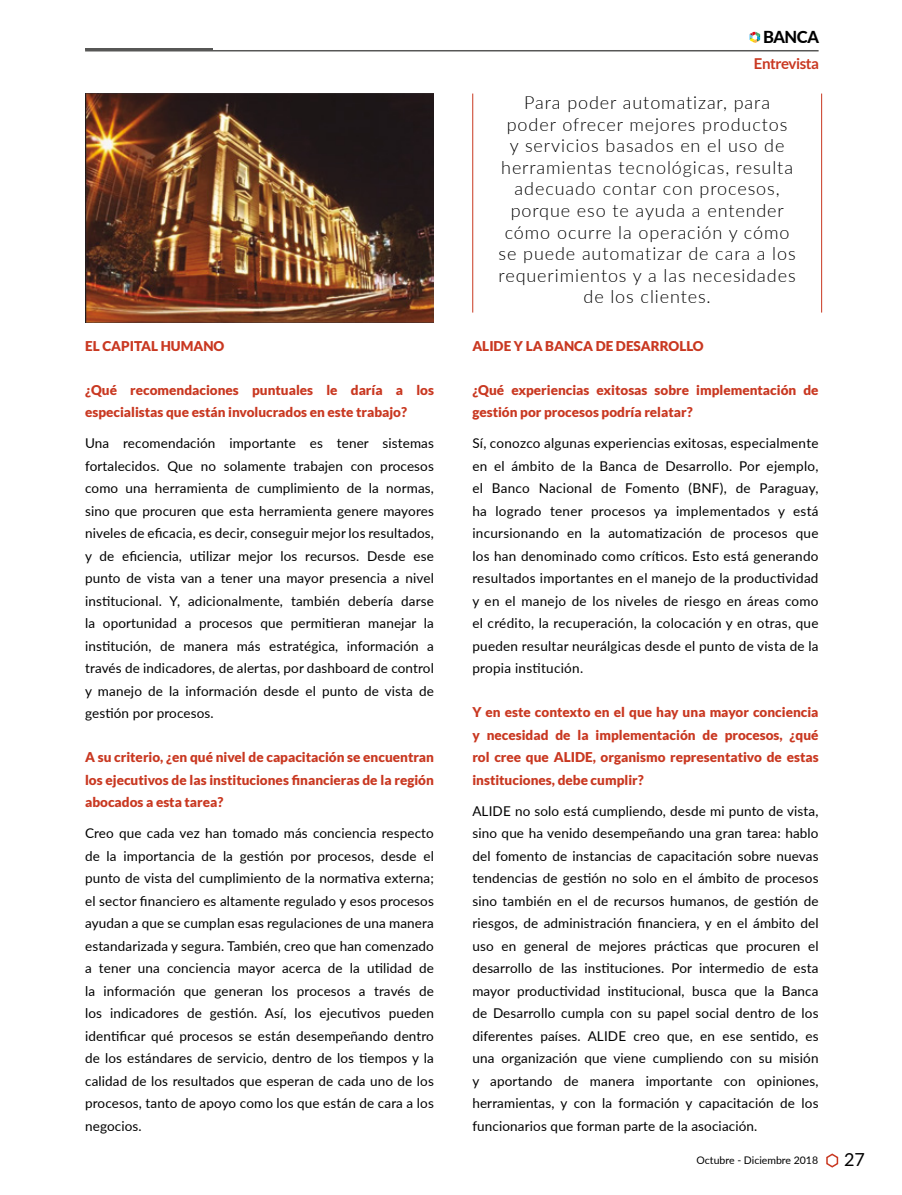
<style>
.page{position:relative;width:902px;height:1195px;background:#fff}
.page>*{position:absolute;margin:0;border:0;box-sizing:border-box;transform-origin:0 0}
.t1{font:300 18px/21.6px "Lato";letter-spacing:.05em;color:#000;text-align:center}
.t2{font:18px "Lato";color:#000}
.t3{font:800 16.5px "Lato";letter-spacing:-.025em;color:#000}
.t4{font:700 15px "Lato";letter-spacing:-.03em;color:#c93821}
.t5{font:13.5px/22.5px "Lato";letter-spacing:.01em;color:#000;text-align:justify}
.t6{font:900 13.5px/22.5px "Lato";color:#c93821}
.t7{font:10.5px "Lato";color:#000}
</style>
<div class="page">
<svg style="left:826px;top:1153px;width:12px;height:15px"></svg>
<hr style="left:85px;top:50px;width:733px;height:1px;background:#575756">
<hr style="left:85px;top:48px;width:128px;height:2px;background:#575756">
<svg style="left:749px;top:32px;width:11px;height:11px"></svg>
<img style="left:85px;top:94px;width:349px;height:228px">
<hr style="left:472px;top:94px;width:1px;height:219px;background:#c93821">
<hr style="left:821px;top:94px;width:1px;height:219px;background:#c93821">
<p class="t6" style="left:85px;top:335px;width:141px">EL CAPITAL HUMANO</p>
<p class="t6" style="left:85px;top:378px;width:350px">¿Qué recomendaciones puntuales le daría a los especialistas que están involucrados en este trabajo?</p>
<p class="t5" style="left:85px;top:432px;width:350px">Una recomendación importante es tener sistemas fortalecidos. Que no solamente trabajen con procesos como una herramienta de cumplimiento de la normas, sino que procuren que esta herramienta genere mayores niveles de eficacia, es decir, conseguir mejor los resultados, y de eficiencia, utilizar mejor los recursos. Desde ese punto de vista van a tener una mayor presencia a nivel institucional. Y, adicionalmente, también debería darse la oportunidad a procesos que permitieran manejar la institución, de manera más estratégica, información a través de indicadores, de alertas, por dashboard de control y manejo de la información desde el punto de vista de gestión por procesos.</p>
<p class="t6" style="left:85px;top:746px;width:350px;text-align:justify">A su criterio, ¿en qué nivel de capacitación se encuentran los ejecutivos de las instituciones financieras de la región abocados a esta tarea?</p>
<p class="t5" style="left:85px;top:821px;width:350px">Creo que cada vez han tomado más conciencia respecto de la importancia de la gestión por procesos, desde el punto de vista del cumplimiento de la normativa externa; el sector financiero es altamente regulado y esos procesos ayudan a que se cumplan esas regulaciones de una manera estandarizada y segura. También, creo que han comenzado a tener una conciencia mayor acerca de la utilidad de la información que generan los procesos a través de los indicadores de gestión. Así, los ejecutivos pueden identificar qué procesos se están desempeñando dentro de los estándares de servicio, dentro de los tiempos y la calidad de los resultados que esperan de cada uno de los procesos, tanto de apoyo como los que están de cara a los negocios.</p>
<p class="t3" style="left:763px;top:25px;width:57px">BANCA</p>
<p class="t4" style="left:753px;top:55px;width:67px">Entrevista</p>
<p class="t1" style="left:498px;top:91px;width:298px">Para poder automatizar, para poder ofrecer mejores productos<br>y servicios basados en el uso de herramientas tecnológicas, resulta adecuado contar con procesos, porque eso te ayuda a entender cómo ocurre la operación y cómo se puede automatizar de cara a los requerimientos y a las necesidades de los clientes.</p>
<p class="t6" style="left:472px;top:335px;width:233px">ALIDE Y LA BANCA DE DESARROLLO</p>
<p class="t6" style="left:472px;top:378px;width:348px">¿Qué experiencias exitosas sobre implementación de gestión por procesos podría relatar?</p>
<p class="t5" style="left:472px;top:432px;width:347px">Sí, conozco algunas experiencias exitosas, especialmente en el ámbito de la Banca de Desarrollo. Por ejemplo, el Banco Nacional de Fomento (BNF), de Paraguay, ha logrado tener procesos ya implementados y está incursionando en la automatización de procesos que los han denominado como críticos. Esto está generando resultados importantes en el manejo de la productividad y en el manejo de los niveles de riesgo en áreas como el crédito, la recuperación, la colocación y en otras, que pueden resultar neurálgicas desde el punto de vista de la propia institución.</p>
<p class="t6" style="left:472px;top:701px;width:348px;text-align:justify">Y en este contexto en el que hay una mayor conciencia y necesidad de la implementación de procesos, ¿qué rol cree que ALIDE, organismo representativo de estas instituciones, debe cumplir?</p>
<p class="t5" style="left:472px;top:799px;width:347px">ALIDE no solo está cumpliendo, desde mi punto de vista, sino que ha venido desempeñando una gran tarea: hablo del fomento de instancias de capacitación sobre nuevas tendencias de gestión no solo en el ámbito de procesos sino también en el de recursos humanos, de gestión de riesgos, de administración financiera, y en el ámbito del uso en general de mejores prácticas que procuren el desarrollo de las instituciones. Por intermedio de esta mayor productividad institucional, busca que la Banca de Desarrollo cumpla con su papel social dentro de los diferentes países. ALIDE creo que, en ese sentido, es una organización que viene cumpliendo con su misión y aportando de manera importante con opiniones, herramientas, y con la formación y capacitación de los funcionarios que forman parte de la asociación.</p>
<p class="t7" style="left:696px;top:1152px;width:123px">Octubre - Diciembre 2018</p>
<h1 class="t2" style="left:844px;top:1146px;width:22px">27</h1>
</div>
